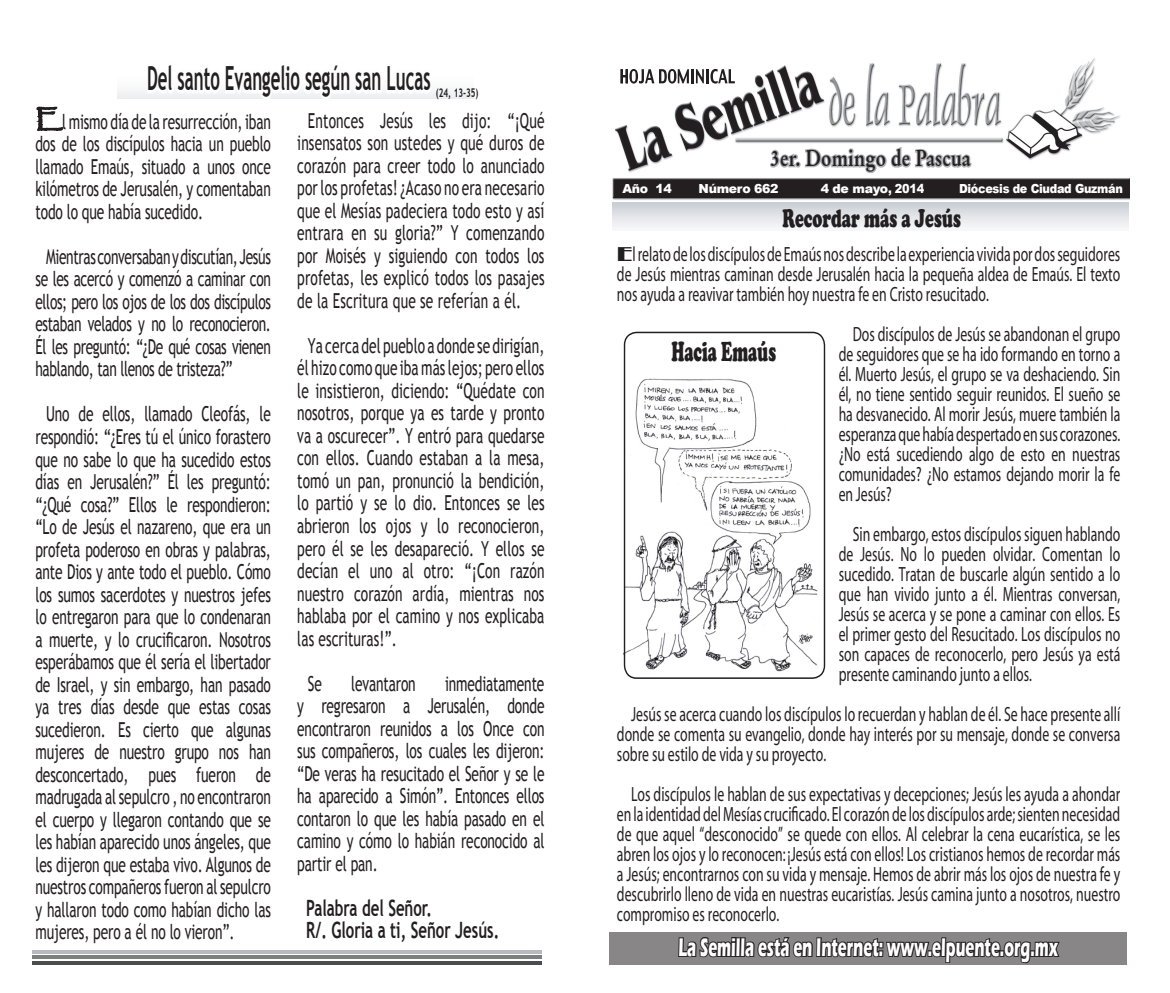
<style>
.page{position:relative;width:1170px;height:993px;background:#fff}
.page>*{position:absolute;margin:0;border:0;box-sizing:border-box;transform-origin:0 0}
.Títulos{font:700 33.25px "Trebuchet MS";color:#231f20;scale:.51 1}
.Referencia{font:900 28.38px "Cooper";color:#231f20;scale:.57 1}
._1_TEXTO_PUENTE{font:700 26.25px "Eras ITC";color:#fff;scale:.57 1}
.Referencia-2{font:900 26.25px "Cooper";color:#231f20;scale:.63 1}
.Referencia-3{font:700 22.5px "Trebuchet MS";color:#231f20;scale:.67 1}
._1_TEXTO_PUENTE-2{font:700 22.5px "Original Garamond BT";letter-spacing:.01em;color:#231f20;scale:.83 1}
.Referencia-4{font:20.62px/22.5px "Trebuchet MS";letter-spacing:-.01em;color:#231f20;text-align:justify;scale:.67 1}
.Referencia-5{font:20.62px/20px "Myriad";color:#231f20;text-align:justify;scale:.67 1}
.t1{font:900 12.5px "Arial";letter-spacing:-.025em;color:#fff}
.t2{font:900 12.5px "Arial";letter-spacing:-.025em;color:#fff;scale:.9 1}
.Títulos-2{font:700 12px "Trebuchet MS";color:#231f20;scale:.67 1}
.s1{font-family:"Papyrus";font-size:24px}
.s2{font-family:"Binner D"}
</style>
<div class="page">
<svg style="left:612px;top:203px;width:516px;height:25px"></svg>
<img style="left:612px;top:57px;width:517px;height:143px">
<svg style="left:620px;top:69px;width:114px;height:14px"></svg>
<svg style="left:767px;top:145px;width:206px;height:30px"></svg>
<div style="left:609px;top:932px;width:518px;height:32px;background:#888687"></div>
<svg style="left:677px;top:937px;width:384px;height:28px"></svg>
<img style="left:625px;top:375px;width:193px;height:299px">
<div style="left:623px;top:331px;width:202px;height:347px;border:1px solid #231f20;border-radius:12px"></div>
<svg style="left:36px;top:106px;width:28px;height:25px"></svg>
<svg style="left:145px;top:95px;width:288px;height:4px"></svg>
<hr style="left:33px;top:961px;width:509px;height:3px;background:#4b4c4d">
<hr style="left:33px;top:955px;width:509px;height:3px;background:#7c7e81">
<hr style="left:33px;top:950px;width:509px;height:3px;background:#b8b9bc">
<p class="Títulos" style="left:147px;top:58px;width:557px">Del santo Evangelio según san Lucas</p>
<p class="Títulos-2" style="left:436px;top:85px;width:65px">(24, 13-35)</p>
<p class="Referencia-4" style="left:297px;top:109px;width:370px;text-indent:11px">Entonces Jesús les dijo: “¡Qué insensatos son ustedes y qué duros de corazón para creer todo lo anunciado por los profetas! ¿Acaso no era necesario que el Mesías padeciera todo esto y así entrara en su gloria?” Y comenzando por Moisés y siguiendo con todos los profetas, les explicó todos los pasajes de la Escritura que se referían a él.</p>
<p class="Referencia-4" style="left:297px;top:334px;width:370px;text-indent:11px">Ya cerca del pueblo a donde se dirigían, él hizo como que iba más lejos; pero ellos le insistieron, diciendo: “Quédate con nosotros, porque ya es tarde y pronto va a oscurecer”. Y entró para quedarse con ellos. Cuando estaban a la mesa, tomó un pan, pronunció la bendición, lo partió y se lo dio. Entonces se les abrieron los ojos y lo reconocieron, pero él se les desapareció. Y ellos se decían el uno al otro: “¡Con razón nuestro corazón ardía, mientras nos hablaba por el camino y nos explicaba las escrituras!”.</p>
<p class="Referencia-4" style="left:308px;top:672px;width:22px">Se</p>
<p class="Referencia-4" style="left:351px;top:672px;width:98px">levantaron</p>
<p class="Referencia-4" style="left:35px;top:110px;width:353px"><span class="s1">E</span>l mismo día de la resurrección, iban dos de los discípulos hacia un pueblo llamado Emaús, situado a unos once kilómetros de Jerusalén, y comentaban todo lo que había sucedido.</p>
<p class="Referencia-4" style="left:35px;top:245px;width:353px;text-indent:11px">Mientras conversaban y discutían, Jesús se les acercó y comenzó a caminar con ellos; pero los ojos de los dos discípulos estaban velados y no lo reconocieron.<br>Él les preguntó: “¿De qué cosas vienen hablando, tan llenos de tristeza?”</p>
<p class="Referencia-4" style="left:35px;top:403px;width:353px;text-indent:11px">Uno de ellos, llamado Cleofás, le respondió: “¿Eres tú el único forastero que no sabe lo que ha sucedido estos días en Jerusalén?” Él les preguntó: “¿Qué cosa?” Ellos le respondieron: “Lo de Jesús el nazareno, que era un profeta poderoso en obras y palabras, ante Dios y ante todo el pueblo. Cómo los sumos sacerdotes y nuestros jefes lo entregaron para que lo condenaran a muerte, y lo crucificaron. Nosotros esperábamos que él sería el libertador de Israel, y sin embargo, han pasado ya tres días desde que estas cosas sucedieron. Es cierto que algunas mujeres de nuestro grupo nos han desconcertado, pues fueron de madrugada al sepulcro , no encontraron el cuerpo y llegaron contando que se les habían aparecido unos ángeles, que les dijeron que estaba vivo. Algunos de nuestros compañeros fueron al sepulcro y hallaron todo como habían dicho las mujeres, pero a él no lo vieron”.</p>
<p class="Referencia-4" style="left:297px;top:672px;width:370px;text-indent:148px">inmediatamente y regresaron a Jerusalén, donde encontraron reunidos a los Once con sus compañeros, los cuales les dijeron: “De veras ha resucitado el Señor y se le ha aparecido a Simón”. Entonces ellos contaron lo que les había pasado en el camino y cómo lo habián reconocido al partir el pan.</p>
<p class="Referencia-3" style="left:306px;top:893px;width:189px">Palabra del Señor.</p>
<p class="Referencia-3" style="left:306px;top:915px;width:289px">R/. Gloria a ti, Señor Jesús.</p>
<p class="_1_TEXTO_PUENTE-2" style="left:770px;top:144px;width:242px">3er. Domingo de Pascua</p>
<p class="t1" style="left:622px;top:180px;width:51px">Año 14</p>
<p class="t1" style="left:698px;top:180px;width:82px">Número 662</p>
<p class="t1" style="left:820px;top:180px;width:105px">4 de mayo, 2014</p>
<p class="t2" style="left:958px;top:180px;width:184px">Diócesis de Ciudad Guzmán</p>
<p class="Referencia-2" style="left:782px;top:203px;width:285px">Recordar más a Jesús</p>
<p class="Referencia-5" style="left:617px;top:244px;width:753px"><span class="s2">E</span>l relato de los discípulos de Emaús nos describe la experiencia vivida por dos seguidores de Jesús mientras caminan desde Jerusalén hacia la pequeña aldea de Emaús. El texto nos ayuda a reavivar también hoy nuestra fe en Cristo resucitado.</p>
<p class="Referencia-5" style="left:838px;top:324px;width:422px;text-indent:14px">Dos discípulos de Jesús se abandonan el grupo de seguidores que se ha ido formando en torno a él. Muerto Jesús, el grupo se va deshaciendo. Sin él, no tiene sentido seguir reunidos. El sueño se ha desvanecido. Al morir Jesús, muere también la esperanza que había despertado en sus corazones. ¿No está sucediendo algo de esto en nuestras comunidades? ¿No estamos dejando morir la fe en Jesús?</p>
<p class="Referencia-5" style="left:838px;top:524px;width:422px;text-indent:14px">Sin embargo, estos discípulos siguen hablando de Jesús. No lo pueden olvidar. Comentan lo sucedido. Tratan de buscarle algún sentido a lo que han vivido junto a él. Mientras conversan, Jesús se acerca y se pone a caminar con ellos. Es el primer gesto del Resucitado. Los discípulos no son capaces de reconocerlo, pero Jesús ya está presente caminando junto a ellos.</p>
<p class="Referencia-5" style="left:617px;top:704px;width:752px;text-indent:14px">Jesús se acerca cuando los discípulos lo recuerdan y hablan de él. Se hace presente allí donde se comenta su evangelio, donde hay interés por su mensaje, donde se conversa sobre su estilo de vida y su proyecto.</p>
<p class="Referencia-5" style="left:617px;top:784px;width:753px;text-indent:14px">Los discípulos le hablan de sus expectativas y decepciones; Jesús les ayuda a ahondar en la identidad del Mesías crucificado. El corazón de los discípulos arde; sienten necesidad de que aquel “desconocido” se quede con ellos. Al celebrar la cena eucarística, se les abren los ojos y lo reconocen: ¡Jesús está con ellos! Los cristianos hemos de recordar más a Jesús; encontrarnos con su vida y mensaje. Hemos de abrir más los ojos de nuestra fe y descubrirlo lleno de vida en nuestras eucaristías. Jesús camina junto a nosotros, nuestro compromiso es reconocerlo.</p>
<p class="Referencia" style="left:671px;top:335px;width:185px">Hacia Emaús</p>
<p class="_1_TEXTO_PUENTE" style="left:678px;top:931px;width:668px">La Semilla está en Internet: www.elpuente.org.mx</p>
</div>
